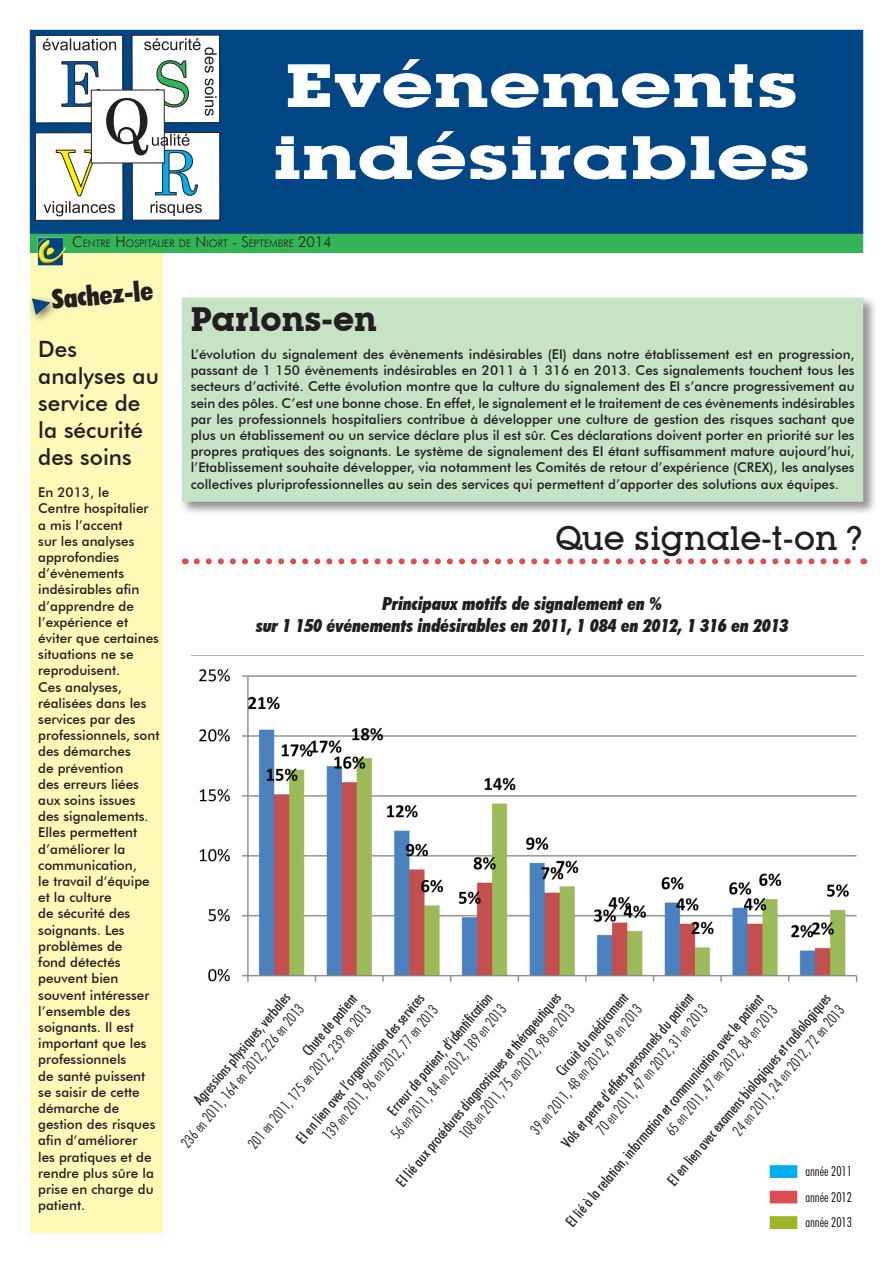
<style>
.page{position:relative;width:893px;height:1263px;background:#fff}
.page>*{position:absolute;margin:0;border:0;box-sizing:border-box;transform-origin:0 0}
.t1{font:700 60px/72px "Lubalin Graph IT Cby BT";color:#fff;scale:1.35 1}
.t2{font:500 33px "Lubalin Graph IT Cby BT";color:#231f20}
.t3{font:700 33px "Lubalin Graph IT Cby BT";color:#231f20}
.t4{font:900 condensed 27px "Futura BT";color:#231f20}
.t5{font:500 22.5px/27px "Futura BT";color:#231f20}
.t6{font:italic 900 condensed 18px/21.6px "Futura BT";color:#231f20;text-align:center}
.t7{font:500 condensed 15px "Futura BT";color:#231f20}
.t8{font:300 condensed 15px "Futura BT";color:#231f20}
.t9{font:500 13.5px/16.2px "Futura BT";color:#231f20;text-align:justify}
.t10{font:300 condensed 13.5px/25.5px "Futura BT";color:#040503;text-align:justify}
.t11{font:300 10.35px "Futura BT";color:#231f20}
.s1{font-size:14.7px}
</style>
<div class="page">
<div style="left:30px;top:234px;width:833px;height:19px;background:#32b457"></div>
<div style="left:30px;top:30px;width:833px;height:204px;background:#004684;border:2px solid #004684"></div>
<div style="left:35px;top:133px;width:88px;height:87px;background:#fff"></div>
<div style="left:35px;top:132px;width:88px;height:89px;border:1px solid #231f20"></div>
<div style="left:35px;top:35px;width:88px;height:88px;background:#fff"></div>
<div style="left:35px;top:35px;width:88px;height:88px;border:1px solid #231f20"></div>
<div style="left:132px;top:133px;width:88px;height:87px;background:#fff"></div>
<div style="left:132px;top:132px;width:88px;height:88px;border:1px solid #231f20"></div>
<div style="left:132px;top:35px;width:88px;height:88px;background:#fff"></div>
<div style="left:132px;top:35px;width:88px;height:88px;border:1px solid #231f20"></div>
<svg style="left:43px;top:38px;width:174px;height:178px"></svg>
<div style="left:180px;top:295px;width:697px;height:221px;background:#231f20;opacity:.5"></div>
<div style="left:182px;top:298px;width:681px;height:204px;background:#c6e3c5;border:2px solid #c6e3c5"></div>
<div style="left:30px;top:253px;width:134px;height:980px;background:#fff9b8;border:2px solid #fffac1"></div>
<div style="left:28px;top:294px;width:32px;height:31px;background:#231f20;opacity:.65"></div>
<svg style="left:31px;top:297px;width:20px;height:19px"></svg>
<img style="left:38px;top:237px;width:28px;height:28px">
<div style="left:770px;top:1165px;width:27px;height:13px;background:#00aeef;border:2px solid #00aeef"></div>
<div style="left:770px;top:1191px;width:27px;height:12px;background:#da5052"></div>
<div style="left:770px;top:1216px;width:27px;height:13px;background:#a0b427;border:2px solid #a0b427"></div>
<svg style="left:197px;top:558px;width:654px;height:6px"></svg>
<img style="left:191px;top:655px;width:672px;height:327px">
<h1 class="t1" style="left:273px;top:49px;width:400px">Evénements indésirables</h1>
<p class="t11" style="left:72px;top:237px;width:261px"><span class="s1">C</span>ENTRE <span class="s1">H</span>OSPITALIER DE <span class="s1">N</span> IORT <span class="s1">- S</span>EPTEMBRE <span class="s1">2014</span></p>
<h3 class="t4" style="left:50px;top:283px;width:103px;rotate:-5deg">Sachez-le</h3>
<h3 class="t5" style="left:38px;top:335px;width:122px">Des analyses au service de la sécurité des soins</h3>
<p class="t9" style="left:38px;top:484px;width:123px;text-align:left">En 2013, le<br>Centre hospitalier a mis l’accent<br>sur les analyses approfondies d’évènements indésirables afin d’apprendre de l’expérience et éviter que certaines situations ne se reproduisent.<br>Ces analyses, réalisées dans les services par des professionnels, sont des démarches<br>de prévention<br>des erreurs liées aux soins issues des signalements.<br>Elles permettent d’améliorer la communication,<br>le travail d‘équipe et la culture<br>de sécurité des soignants. Les problèmes de<br>fond détectés peuvent bien souvent intéresser l’ensemble des soignants. Il est important que les professionnels<br>de santé puissent se saisir de cette démarche de gestion des risques afin d’améliorer<br>les pratiques et de rendre plus sûre la prise en charge du patient.</p>
<h2 class="t3" style="left:191px;top:299px;width:188px">Parlons-en</h2>
<p class="t9" style="left:191px;top:346px;width:666px">L’évolution du signalement des évènements indésirables (EI) dans notre établissement est en progression, passant de 1 150 évènements indésirables en 2011 à 1 316 en 2013. Ces signalements touchent tous les secteurs d’activité. Cette évolution montre que la culture du signalement des EI s’ancre progressivement au sein des pôles. C’est une bonne chose. En effet, le signalement et le traitement de ces évènements indésirables par les professionnels hospitaliers contribue à développer une culture de gestion des risques sachant que plus un établissement ou un service déclare plus il est sûr. Ces déclarations doivent porter en priorité sur les propres pratiques des soignants. Le système de signalement des EI étant suffisamment mature aujourd’hui, l’Etablissement souhaite développer, via notamment les Comités de retour d’expérience (CREX), les analyses collectives pluriprofessionnelles au sein des services qui permettent d’apporter des solutions aux équipes.</p>
<h2 class="t2" style="left:555px;top:518px;width:309px">Que signale-t-on ?</h2>
<h3 class="t6" style="left:256px;top:593px;width:534px">Principaux motifs de signalement en %<br>sur 1 150 événements indésirables en 2011, 1 084 en 2012, 1 316 en 2013</h3>
<p class="t8" style="left:318px;top:1132px;width:172px;rotate:-50deg">139 en 2011, 96 en 2012, 77 en 2013</p>
<p class="t7" style="left:558px;top:1139px;width:198px;rotate:-50deg">Vols et perte d’effets personnels du patient</p>
<p class="t8" style="left:387px;top:1131px;width:172px;rotate:-50deg">56 en 2011, 84 en 2012, 189 en 2013</p>
<p class="t7" style="left:552px;top:1068px;width:105px;rotate:-50deg">Circuit du médicament</p>
<p class="t7" style="left:298px;top:1048px;width:78px;rotate:-50deg">Chute de patient</p>
<p class="t7" style="left:189px;top:1097px;width:143px;rotate:-50deg">Agressions physiques, verbales</p>
<p class="t7" style="left:562px;top:1219px;width:300px;rotate:-50deg">EI lié à la relation, information et communication avec le patient</p>
<p class="t7" style="left:392px;top:1178px;width:249px;rotate:-50deg">EI lié aux procédures diagnostiques et thérapeutiques</p>
<p class="t7" style="left:383px;top:1107px;width:156px;rotate:-50deg">Erreur de patient, d’identification</p>
<p class="t8" style="left:526px;top:1126px;width:166px;rotate:-50deg">39 en 2011, 48 en 2012, 49 en 2013</p>
<p class="t7" style="left:663px;top:1177px;width:246px;rotate:-50deg">EI en lien avec examens biologiques et radiologiques</p>
<p class="t7" style="left:292px;top:1135px;width:192px;rotate:-50deg">EI en lien avec l’organisation des services</p>
<p class="t8" style="left:177px;top:1140px;width:184px;rotate:-50deg">236 en 2011, 164 en 2012, 226 en 2013</p>
<p class="t8" style="left:455px;top:1131px;width:172px;rotate:-50deg">108 en 2011, 75 en 2012, 98 en 2013</p>
<p class="t8" style="left:592px;top:1126px;width:166px;rotate:-50deg">70 en 2011, 47 en 2012, 31 en 2013</p>
<p class="t8" style="left:729px;top:1127px;width:166px;rotate:-50deg">24 en 2011, 24 en 2012, 72 en 2013</p>
<p class="t8" style="left:244px;top:1141px;width:184px;rotate:-50deg">201 en 2011, 175 en 2012, 239 en 2013</p>
<p class="t8" style="left:662px;top:1128px;width:166px;rotate:-50deg">65 en 2011, 47 en 2012, 84 en 2013</p>
<p class="t10" style="left:805px;top:1158px;width:48px">année 2011 année 2012 année 2013</p>
</div>
